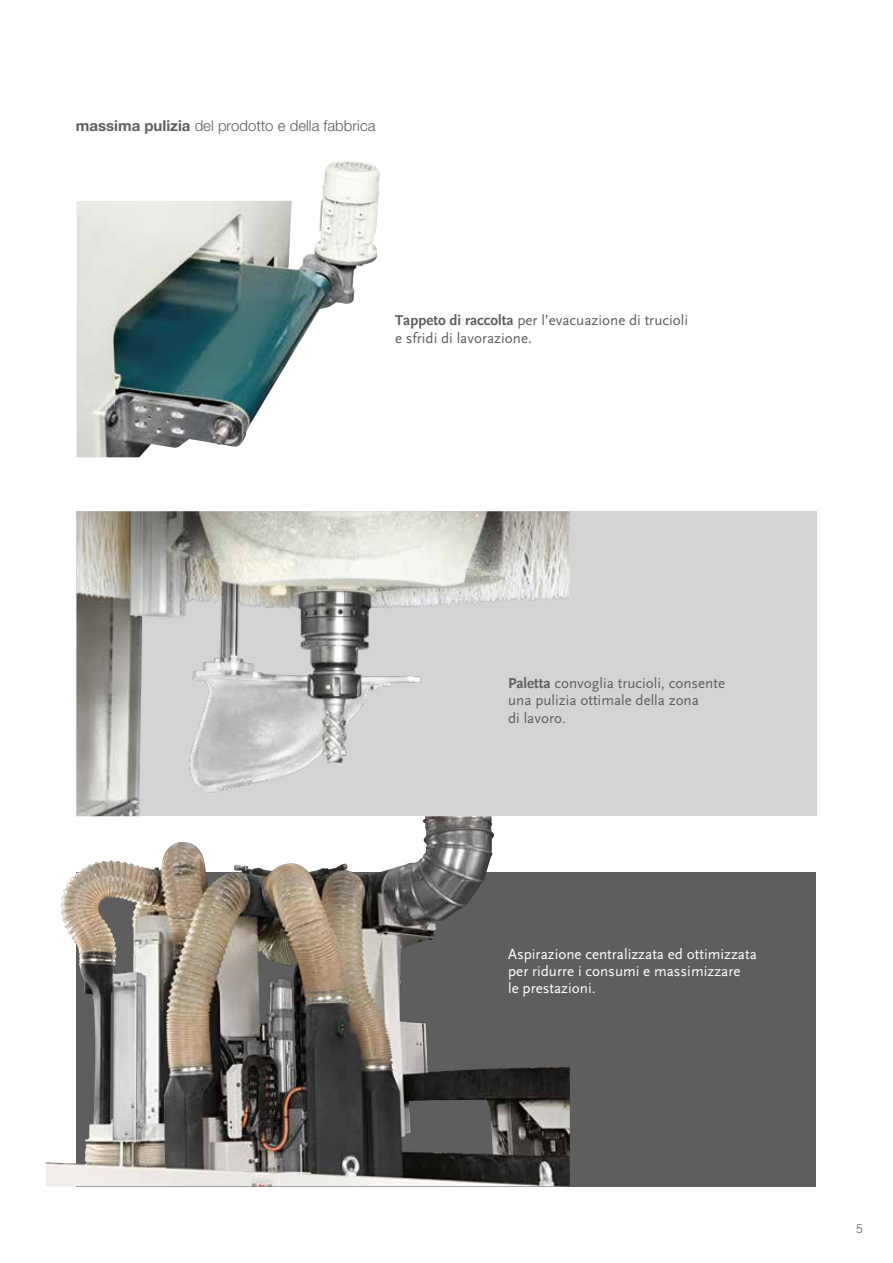
<style>
.page{position:relative;width:893px;height:1263px;background:#fff}
.page>*{position:absolute;margin:0;border:0;box-sizing:border-box;transform-origin:0 0}
.t1{font:15px/17.2px "Scala Sans";color:#5f5e5e}
.t2{font:15px/17.2px "Scala Sans";color:#fff}
.t3{font:300 15px "Helvetica Neue LT Std";color:#5f5e5e}
.t4{font:12px "Trade Gothic LT Std";color:#646363}
.s1{font-weight:700}
</style>
<div class="page">
<div style="left:76px;top:511px;width:740px;height:305px;background:#d4d4d4"></div>
<svg style="left:77px;top:872px;width:739px;height:314px;background:#6e6a67"></svg>
<img style="left:77px;top:511px;width:493px;height:305px">
<img style="left:77px;top:201px;width:223px;height:256px">
<img style="left:300px;top:161px;width:80px;height:180px">
<img style="left:143px;top:816px;width:284px;height:72px">
<p class="t3" style="left:76px;top:116px;width:301px"><span class="s1">massima pulizia</span> del prodotto e della fabbrica</p>
<p class="t1" style="left:395px;top:312px;width:294px"><span class="s1">Tappeto di raccolta</span> per l’evacuazione di trucioli e sfridi di lavorazione.</p>
<p class="t1" style="left:508px;top:675px;width:218px"><span class="s1">Paletta</span> convoglia trucioli, consente una pulizia ottimale della zona<br>di lavoro.</p>
<p class="t2" style="left:508px;top:945px;width:250px">Aspirazione centralizzata ed ottimizzata per ridurre i consumi e massimizzare<br>le prestazioni.</p>
<p class="t4" style="left:856px;top:1222px;width:9px">5</p>
</div>
